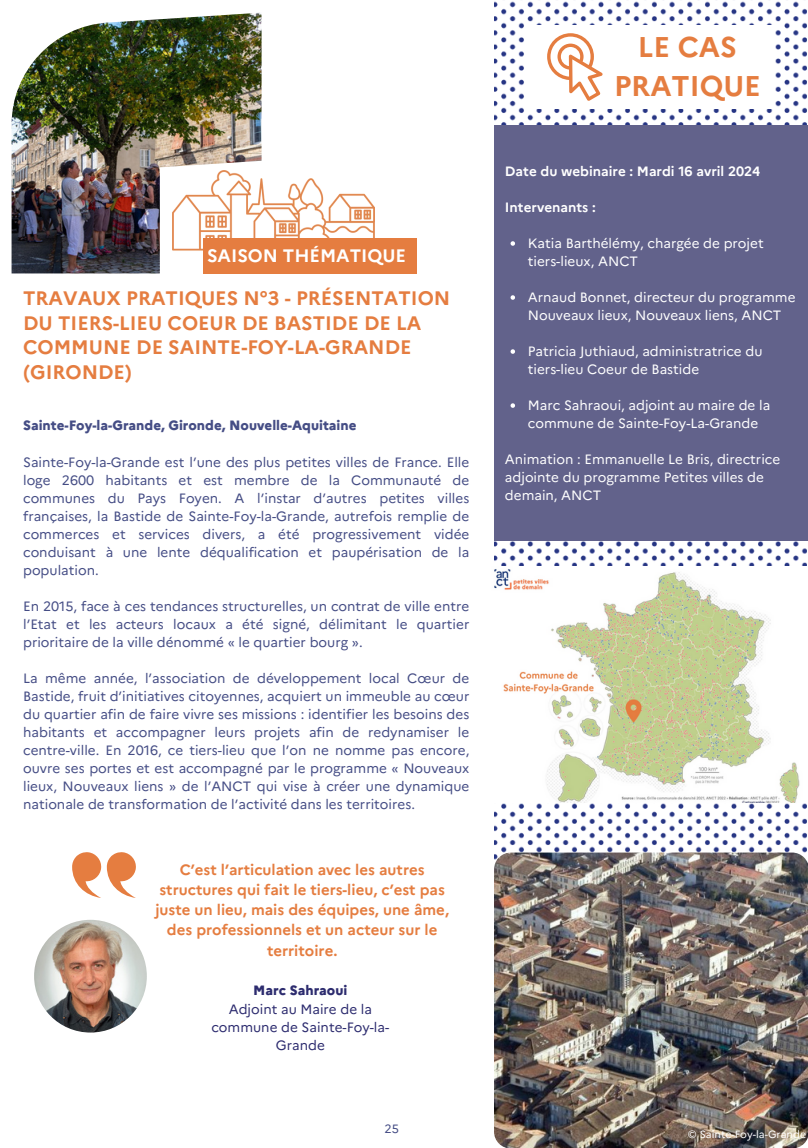
<style>
.page{position:relative;width:808px;height:1148px;background:#fff}
.page>*{position:absolute;margin:0;border:0;box-sizing:border-box;transform-origin:0 0}
.t1{font:700 28.5px/39.3px "Marianne";color:#e57d40;text-align:center}
.t2{font:700 19.5px/24.8px "Marianne";color:#e57d40}
.t3{font:700 18px "Marianne";color:#fff}
.t4{font:700 15px/20.2px "Marianne";color:#e57d40;text-align:center}
.t5{font:13.5px/18px "Marianne";color:#454d85;text-align:justify}
.t6{font:13.5px/18px "Marianne";color:#fff}
.t7{font:13.5px/18.3px "Marianne";color:#2d2c6f;text-align:center}
.t8{font:800 13.5px "Marianne";color:#454d85}
.t9{font:700 13.5px "Marianne";color:#fff}
.t10{font:12px "Marianne";color:#454d85}
.t11{font:10.5px "Marianne";color:#fff}
.s1{font-weight:800}
</style>
<div class="page">
<img style="left:494px;top:1px;width:313px;height:851px">
<div style="left:527px;top:25px;width:247px;height:84px;background:#fff"></div>
<svg style="left:547px;top:33px;width:55px;height:68px"></svg>
<div style="left:494px;top:125px;width:314px;height:416px;background:#62628b"></div>
<img style="left:12px;top:13px;width:249px;height:260px">
<img style="left:173px;top:170px;width:201px;height:87px">
<img style="left:494px;top:852px;width:314px;height:295px">
<div style="left:203px;top:238px;width:213px;height:35px;background:#e57d40"></div>
<svg style="left:72px;top:852px;width:64px;height:46px"></svg>
<img style="left:34px;top:919px;width:113px;height:113px;border-radius:50%">
<img style="left:494px;top:566px;width:313px;height:236px">
<svg style="left:510px;top:241px;width:5px;height:5px"></svg>
<svg style="left:510px;top:295px;width:5px;height:5px"></svg>
<svg style="left:510px;top:349px;width:5px;height:5px"></svg>
<svg style="left:510px;top:403px;width:5px;height:5px"></svg>
<p class="t3" style="left:207px;top:242px;width:200px">SAISON THÉMATIQUE</p>
<p class="t2" style="left:23px;top:284px;width:429px">TRAVAUX PRATIQUES N°3 - PRÉSENTATION<br>DU TIERS-LIEU COEUR DE BASTIDE DE LA<br>COMMUNE DE SAINTE-FOY-LA-GRANDE (GIRONDE)</p>
<h3 class="t8" style="left:23px;top:416px;width:335px">Sainte-Foy-la-Grande, Gironde, Nouvelle-Aquitaine</h3>
<h4 class="t5" style="left:23px;top:452px;width:448px">Sainte-Foy-la-Grande est l’une des plus petites villes de France. Elle loge 2600 habitants et est membre de la Communauté de communes du Pays Foyen. A l’instar d’autres petites villes françaises, la Bastide de Sainte-Foy-la-Grande, autrefois remplie de commerces et services divers, a été progressivement vidée conduisant à une lente déqualification et paupérisation de la population.</h4>
<h4 class="t5" style="left:23px;top:596px;width:448px">En 2015, face à ces tendances structurelles, un contrat de ville entre l’Etat et les acteurs locaux a été signé, délimitant le quartier prioritaire de la ville dénommé « le quartier bourg ».</h4>
<h4 class="t5" style="left:23px;top:668px;width:448px">La même année, l’association de développement local Cœur de Bastide, fruit d’initiatives citoyennes, acquiert un immeuble au cœur du quartier afin de faire vivre ses missions : identifier les besoins des habitants et accompagner leurs projets afin de redynamiser le centre-ville. En 2016, ce tiers-lieu que l’on ne nomme pas encore, ouvre ses portes et est accompagné par le programme « Nouveaux lieux, Nouveaux liens » de l’ANCT qui vise à créer une dynamique nationale de transformation de l’activité dans les territoires.</h4>
<p class="t4" style="left:155px;top:859px;width:295px">C’est l’articulation avec les autres structures qui fait le tiers-lieu, c’est pas juste un lieu, mais des équipes, une âme, des professionnels et un acteur sur le territoire.</p>
<h4 class="t7" style="left:211px;top:980px;width:179px"><span class="s1">Marc Sahraoui<br></span>Adjoint au Maire de la commune de Sainte-Foy-la-<br>Grande</h4>
<p class="t10" style="left:384px;top:1121px;width:16px">25</p>
<h5 class="t1" style="left:614px;top:25px;width:148px">LE CAS<br>PRATIQUE</h5>
<p class="t9" style="left:505px;top:161px;width:257px">Date du webinaire : Mardi 16 avril 2024</p>
<p class="t9" style="left:505px;top:197px;width:92px">Intervenants :</p>
<p class="t6" style="left:528px;top:233px;width:237px">Katia Barthélémy, chargée de projet tiers-lieux, ANCT</p>
<h1 class="t6" style="left:528px;top:287px;width:269px">Arnaud Bonnet, directeur du programme<br>Nouveaux lieux, Nouveaux liens, ANCT</h1>
<h3 class="t6" style="left:528px;top:341px;width:236px">Patricia Juthiaud, administratrice du tiers-lieu Coeur de Bastide</h3>
<h3 class="t6" style="left:528px;top:395px;width:244px">Marc Sahraoui, adjoint au maire de la commune de Sainte-Foy-La-Grande</h3>
<p class="t6" style="left:505px;top:449px;width:277px">Animation : Emmanuelle Le Bris, directrice adjointe du programme Petites villes de demain, ANCT</p>
<p class="t11" style="left:688px;top:1125px;width:120px">© Sainte-Foy-la-Grande</p>
</div>
